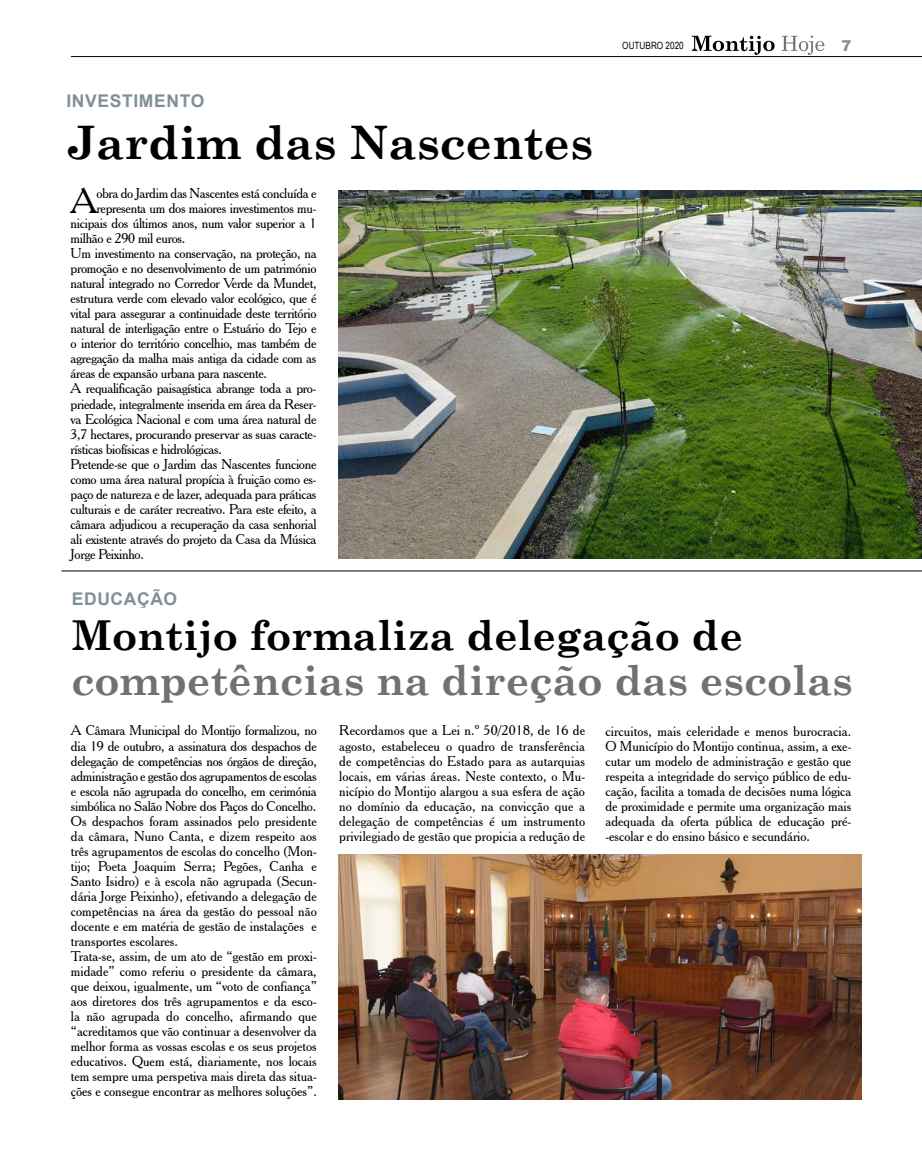
<style>
.page{position:relative;width:922px;height:1170px;background:#fff}
.page>*{position:absolute;margin:0;border:0;box-sizing:border-box;transform-origin:0 0}
.t1{font:700 46.25px "Century Schoolbook";color:#000}
.t2{font:700 41.25px "Century Schoolbook";color:#707172}
.t3{font:700 41.25px "Century Schoolbook";color:#000}
.t4{font:34.5px "Cheltenham BT";color:#000}
.t5{font:700 17.5px "Arial";letter-spacing:.035em;color:#818f96}
.t6{font:900 15px "Arial";color:#818f96}
.t7{font:13.75px/15px "Cheltenham BT";letter-spacing:-.02em;color:#000;text-align:justify}
.t8{font:13.75px/15px "Cheltenham BT";color:#000}
.t9{font:10px "Arial Narrow";color:#000}
</style>
<div class="page">
<svg style="left:781px;top:36px;width:43px;height:19px"></svg>
<svg style="left:691px;top:36px;width:83px;height:19px"></svg>
<hr style="left:71px;top:56px;width:850px;height:1px;background:#000">
<img style="left:338px;top:190px;width:583px;height:369px">
<hr style="left:61px;top:570px;width:860px;height:1px;background:#000">
<img style="left:338px;top:854px;width:522px;height:244px">
<p class="t5" style="left:66px;top:89px;width:139px">INVESTIMENTO</p>
<h1 class="t1" style="left:66px;top:106px;width:528px">Jardim das Nascentes</h1>
<h3 class="t4" style="left:71px;top:180px;width:28px">A</h3>
<p class="t7" style="left:96px;top:186px;width:221px">obra do Jardim das Nascentes está concluída e</p>
<p class="t7" style="left:96px;top:201px;width:221px">representa um dos maiores investimentos mu-</p>
<p class="t7" style="left:71px;top:216px;width:247px">nicipais dos últimos anos, num valor superior a 1</p>
<p class="t7" style="left:71px;top:231px;width:116px">milhão e 290 mil euros.</p>
<p class="t7" style="left:71px;top:246px;width:247px">Um investimento na conservação, na proteção, na</p>
<p class="t7" style="left:71px;top:261px;width:247px">promoção e no desenvolvimento de um património</p>
<p class="t7" style="left:71px;top:276px;width:247px">natural integrado no Corredor Verde da Mundet,</p>
<p class="t7" style="left:71px;top:291px;width:247px">estrutura verde com elevado valor ecológico, que é</p>
<p class="t7" style="left:71px;top:306px;width:247px">vital para assegurar a continuidade deste território</p>
<p class="t7" style="left:71px;top:321px;width:247px">natural de interligação entre o Estuário do Tejo e</p>
<p class="t7" style="left:71px;top:336px;width:247px">o interior do território concelhio, mas também de</p>
<p class="t7" style="left:71px;top:351px;width:247px">agregação da malha mais antiga da cidade com as</p>
<p class="t7" style="left:71px;top:366px;width:198px">áreas de expansão urbana para nascente.</p>
<p class="t7" style="left:71px;top:381px;width:247px">A requalificação paisagística abrange toda a pro-</p>
<p class="t7" style="left:71px;top:396px;width:247px">priedade, integralmente inserida em área da Reser-</p>
<p class="t7" style="left:71px;top:411px;width:247px">va Ecológica Nacional e com uma área natural de</p>
<p class="t7" style="left:71px;top:426px;width:247px">3,7 hectares, procurando preservar as suas caracte-</p>
<p class="t7" style="left:71px;top:441px;width:153px">rísticas biofísicas e hidrológicas.</p>
<p class="t7" style="left:71px;top:456px;width:247px">Pretende-se que o Jardim das Nascentes funcione</p>
<p class="t7" style="left:71px;top:471px;width:247px">como uma área natural propícia à fruição como es-</p>
<p class="t7" style="left:71px;top:486px;width:247px">paço de natureza e de lazer, adequada para práticas</p>
<p class="t7" style="left:71px;top:501px;width:247px">culturais e de caráter recreativo. Para este efeito, a</p>
<p class="t7" style="left:71px;top:516px;width:247px">câmara adjudicou a recuperação da casa senhorial</p>
<p class="t7" style="left:71px;top:531px;width:247px">ali existente através do projeto da Casa da Música</p>
<p class="t7" style="left:71px;top:546px;width:75px">Jorge Peixinho.</p>
<p class="t9" style="left:622px;top:38px;width:63px">OUTUBRO 2020</p>
<p class="t6" style="left:841px;top:34px;width:12px">7</p>
<p class="t5" style="left:72px;top:587px;width:107px">EDUCAÇÃO</p>
<h2 class="t3" style="left:71px;top:603px;width:673px">Montijo formaliza delegação de</h2>
<h2 class="t2" style="left:71px;top:648px;width:782px">competências na direção das escolas</h2>
<p class="t7" style="left:339px;top:723px;width:247px">Recordamos que a Lei n.º 50/2018, de 16 de agosto, estabeleceu o quadro de transferência de competências do Estado para as autarquias locais, em várias áreas. Neste contexto, o Mu&shy;nicípio do Montijo alargou a sua esfera de ação no domínio da educação, na convicção que a delegação de competências é um instrumento privilegiado de gestão que propicia a redução de</p>
<p class="t7" style="left:605px;top:723px;width:247px">circuitos, mais celeridade e menos burocracia.<br>O Município do Montijo continua, assim, a exe&shy;cutar um modelo de administração e gestão que respeita a integridade do serviço público de edu&shy;cação, facilita a tomada de decisões numa lógica de proximidade e permite uma organização mais adequada da oferta pública de educação pré--escolar e do ensino básico e secundário.</p>
<p class="t8" style="left:71px;top:723px;width:247px">A Câmara Municipal do Montijo formalizou, no dia 19 de outubro, a assinatura dos despachos de delegação de competências nos órgãos de direção, administração e gestão dos agrupamentos de escolas e escola não agrupada do concelho, em cerimónia simbólica no Salão Nobre dos Paços do Concelho.<br>Os despachos foram assinados pelo presidente da câmara, Nuno Canta, e dizem respeito aos três agrupamentos de escolas do concelho (Mon&shy;tijo; Poeta Joaquim Serra; Pegões, Canha e Santo Isidro) e à escola não agrupada (Secun&shy;dária Jorge Peixinho), efetivando a delegação de competências na área da gestão do pessoal não docente e em matéria de gestão de instalações e transportes escolares.<br>Trata-se, assim, de um ato de “gestão em proxi&shy;midade” como referiu o presidente da câmara, que deixou, igualmente, um “voto de confiança” aos diretores dos três agrupamentos e da esco&shy;la não agrupada do concelho, afirmando que “acreditamos que vão continuar a desenvolver da melhor forma as vossas escolas e os seus projetos educativos. Quem está, diariamente, nos locais tem sempre uma perspetiva mais direta das situa&shy;ções e consegue encontrar as melhores soluções”.</p>
</div>
